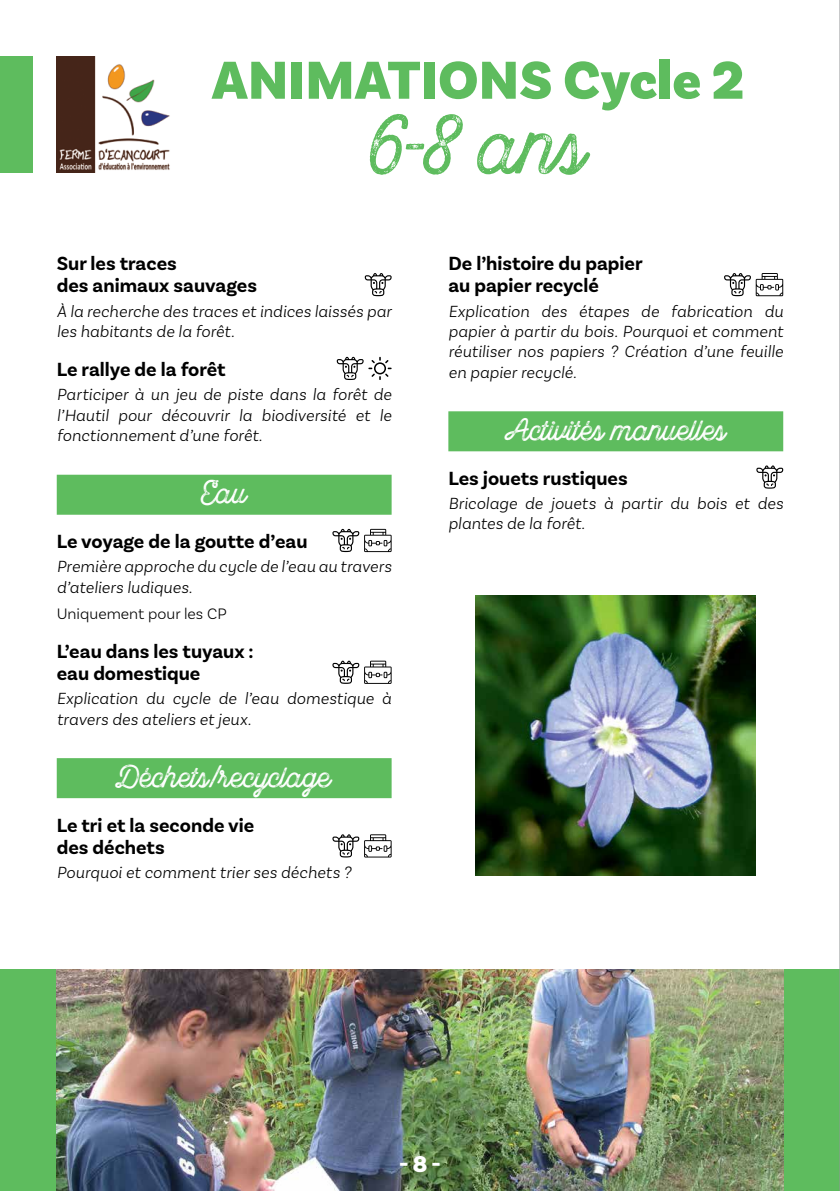
<style>
.page{position:relative;width:840px;height:1191px;background:#fff}
.page>*{position:absolute;margin:0;border:0;box-sizing:border-box;transform-origin:0 0}
.t1{font:700 80px "Local Brewery Three";color:#5ebc5e}
.t2{font:900 56px "Basic Sans";letter-spacing:.01em;color:#5ebc5e}
.t3{font:700 30px "Local Brewery Three";color:#fff}
.t4{font:900 24px "Basic Sans";color:#fff}
.t5{font:700 20px/22px "Basic Sans";color:#000}
.t6{font:italic 300 17px/20.4px "Basic Sans";letter-spacing:.01em;color:#000}
.t7{font:300 16px "Basic Sans";color:#000}
</style>
<div class="page">
<div style="left:57px;top:475px;width:334px;height:40px;background:#5ebc5e"></div>
<div style="left:57px;top:758px;width:334px;height:40px;background:#5ebc5e"></div>
<svg style="left:364px;top:273px;width:27px;height:23px"></svg>
<svg style="left:336px;top:357px;width:55px;height:23px"></svg>
<svg style="left:332px;top:529px;width:59px;height:23px"></svg>
<svg style="left:332px;top:660px;width:59px;height:24px"></svg>
<svg style="left:332px;top:834px;width:59px;height:23px"></svg>
<div style="left:448px;top:411px;width:334px;height:40px;background:#5ebc5e"></div>
<svg style="left:724px;top:273px;width:58px;height:23px"></svg>
<svg style="left:756px;top:465px;width:26px;height:24px"></svg>
<div style="left:0;top:969px;width:57px;height:222px;background:#5ebc5e"></div>
<div style="left:782px;top:969px;width:57px;height:222px;background:#5ebc5e"></div>
<img style="left:475px;top:595px;width:280px;height:280px">
<div style="left:0;top:57px;width:32px;height:116px;background:#5ebc5e"></div>
<img style="left:57px;top:57px;width:113px;height:116px">
<img style="left:57px;top:969px;width:725px;height:222px">
<hr style="left:839px;top:0;width:1px;height:1191px;background:#939598">
<h2 class="t2" style="left:212px;top:46px;width:533px">ANIMATIONS Cycle 2</h2>
<h1 class="t1" style="left:371px;top:98px;width:216px">6-8 ans</h1>
<p class="t5" style="left:57px;top:253px;width:202px">Sur les traces<br>des animaux sauvages</p>
<p class="t6" style="left:57px;top:300px;width:336px">À la recherche des traces et indices laissés par les habitants de la forêt.</p>
<p class="t5" style="left:57px;top:358px;width:170px">Le rallye de la forêt</p>
<p class="t6" style="left:57px;top:384px;width:336px;text-align:justify">Participer à un jeu de piste dans la forêt de l’Hautil pour découvrir la biodiversité et le fonctionnement d’une forêt.</p>
<h3 class="t3" style="left:202px;top:475px;width:46px">Eau</h3>
<p class="t5" style="left:57px;top:530px;width:252px">Le voyage de la goutte d’eau</p>
<p class="t6" style="left:57px;top:556px;width:336px">Première approche du cycle de l’eau au travers d’ateliers ludiques.</p>
<p class="t7" style="left:57px;top:604px;width:171px">Uniquement pour les CP</p>
<p class="t5" style="left:57px;top:640px;width:198px">L’eau dans les tuyaux : eau domestique</p>
<p class="t6" style="left:57px;top:688px;width:336px">Explication du cycle de l’eau domestique à travers des ateliers et jeux.</p>
<h3 class="t3" style="left:117px;top:759px;width:215px">Déchets/recyclage</h3>
<p class="t5" style="left:57px;top:814px;width:199px">Le tri et la seconde vie des déchets</p>
<p class="t6" style="left:57px;top:861px;width:296px">Pourquoi et comment trier ses déchets ?</p>
<p class="t5" style="left:448px;top:253px;width:196px">De l’histoire du papier au papier recyclé</p>
<p class="t6" style="left:448px;top:300px;width:336px;text-align:justify">Explication des étapes de fabrication du papier à partir du bois. Pourquoi et comment réutiliser nos papiers ? Création d’une feuille en papier recyclé.</p>
<h3 class="t3" style="left:505px;top:412px;width:221px">Activités manuelles</h3>
<p class="t5" style="left:448px;top:467px;width:181px">Les jouets rustiques</p>
<p class="t6" style="left:448px;top:493px;width:336px">Bricolage de jouets à partir du bois et des plantes de la forêt.</p>
<h3 class="t4" style="left:399px;top:1149px;width:43px">- 8 -</h3>
</div>
